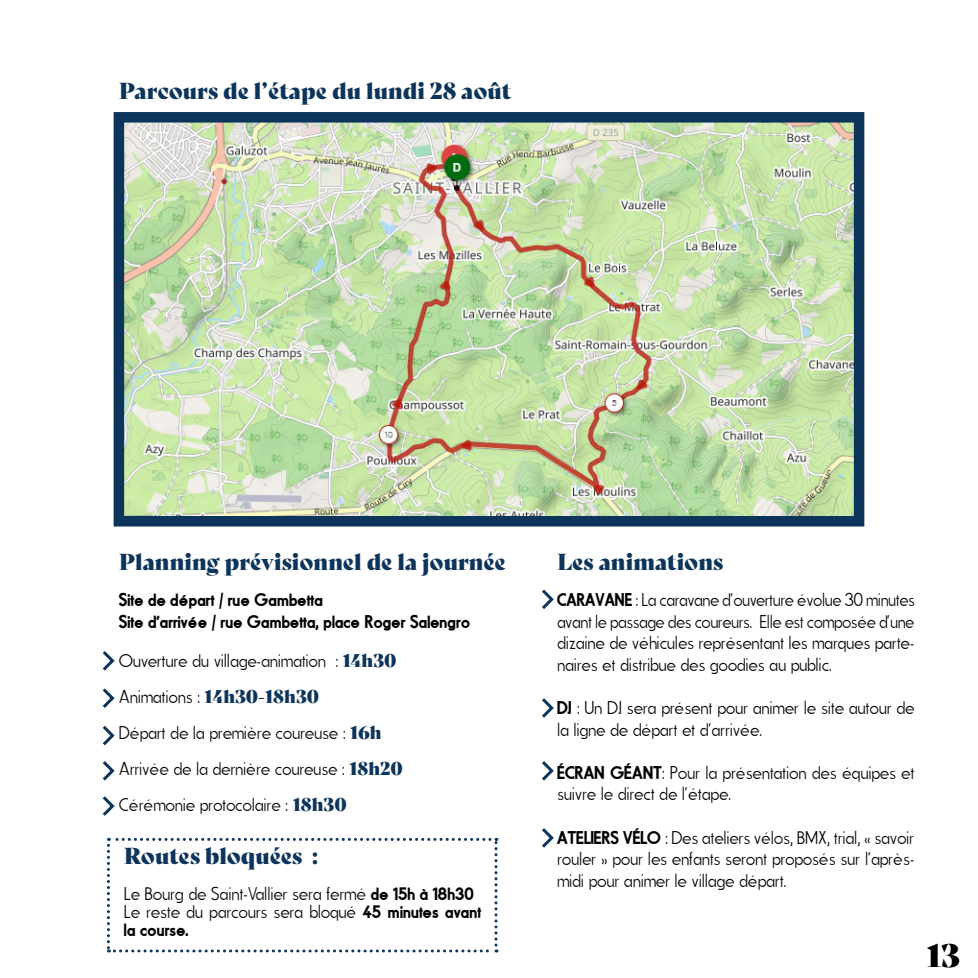
<style>
.page{position:relative;width:978px;height:978px;background:#fff}
.page>*{position:absolute;margin:0;border:0;box-sizing:border-box;transform-origin:0 0}
.t1{font:31.5px "Bely Display";color:#000}
.t2{font:22.5px "Bely Display";color:#0d345b}
.t3{font:18px/21.6px "Fundamental Brigade Scvhlank";color:#000}
.t4{font:18px/21.6px "Fundamental Brigade Schwer";color:#000}
.s1{font-family:"Bely Display";color:#0d345b}
.s2{font-family:"Fundamental Brigade Schwer"}
</style>
<div class="page">
<img style="left:125px;top:123px;width:728px;height:392px">
<div style="left:114px;top:112px;width:750px;height:414px;border:10px solid #0d345b"></div>
<svg style="left:102px;top:651px;width:13px;height:20px"></svg>
<svg style="left:102px;top:688px;width:13px;height:20px"></svg>
<svg style="left:102px;top:725px;width:13px;height:21px"></svg>
<svg style="left:102px;top:761px;width:13px;height:20px"></svg>
<svg style="left:102px;top:796px;width:13px;height:20px"></svg>
<svg style="left:542px;top:589px;width:12px;height:20px"></svg>
<svg style="left:542px;top:698px;width:12px;height:20px"></svg>
<svg style="left:542px;top:761px;width:12px;height:20px"></svg>
<svg style="left:542px;top:828px;width:12px;height:20px"></svg>
<svg style="left:107px;top:838px;width:390px;height:114px"></svg>
<p class="t2" style="left:119px;top:73px;width:394px">Parcours de l’étape du lundi 28 août</p>
<p class="t2" style="left:119px;top:544px;width:388px">Planning prévisionnel de la journée</p>
<p class="t2" style="left:557px;top:544px;width:168px">Les animations</p>
<p class="t4" style="left:119px;top:589px;width:353px">Site de départ / rue Gambetta<br>Site d’arrivée / rue Gambetta, place Roger Salengro</p>
<p class="t3" style="left:119px;top:643px;width:285px;line-height:36px">Ouverture du village-animation : <span class="s1">14h30<br></span>Animations : <span class="s1">14h30-18h30<br></span>Départ de la première coureuse : <span class="s1">16h </span>Arrivée de la dernière coureuse : <span class="s1">18h20<br></span>Cérémonie protocolaire : <span class="s1">18h30</span></p>
<p class="t2" style="left:124px;top:838px;width:195px">Routes bloquées :</p>
<p class="t3" style="left:124px;top:885px;width:359px;line-height:18px">Le Bourg de Saint-Vallier sera fermé <span class="s2">de 15h à 18h30<br></span>Le reste du parcours sera bloqué <span class="s2">45 minutes avant</span></p>
<p class="t4" style="left:124px;top:919px;width:66px">la course.</p>
<p class="t3" style="left:557px;top:589px;width:359px;text-align:justify"><span class="s2">CARAVANE</span> : La caravane d’ouverture évolue 30 minutes avant le passage des coureurs. Elle est composée d’une dizaine de véhicules représentant les marques parte&shy;naires et distribue des goodies au public.</p>
<p class="t3" style="left:557px;top:697px;width:359px"><span class="s2">DJ</span> : Un DJ sera présent pour animer le site autour de la ligne de départ et d’arrivée.</p>
<p class="t3" style="left:557px;top:762px;width:359px"><span class="s2">ÉCRAN GÉANT</span>: Pour la présentation des équipes et suivre le direct de l’étape.</p>
<p class="t3" style="left:557px;top:826px;width:359px;text-align:justify"><span class="s2">ATELIERS VÉLO</span> : Des ateliers vélos, BMX, trial, « savoir rouler » pour les enfants seront proposés sur l’après&shy;midi pour animer le village départ.</p>
<h1 class="t1" style="left:927px;top:930px;width:34px">13</h1>
</div>
